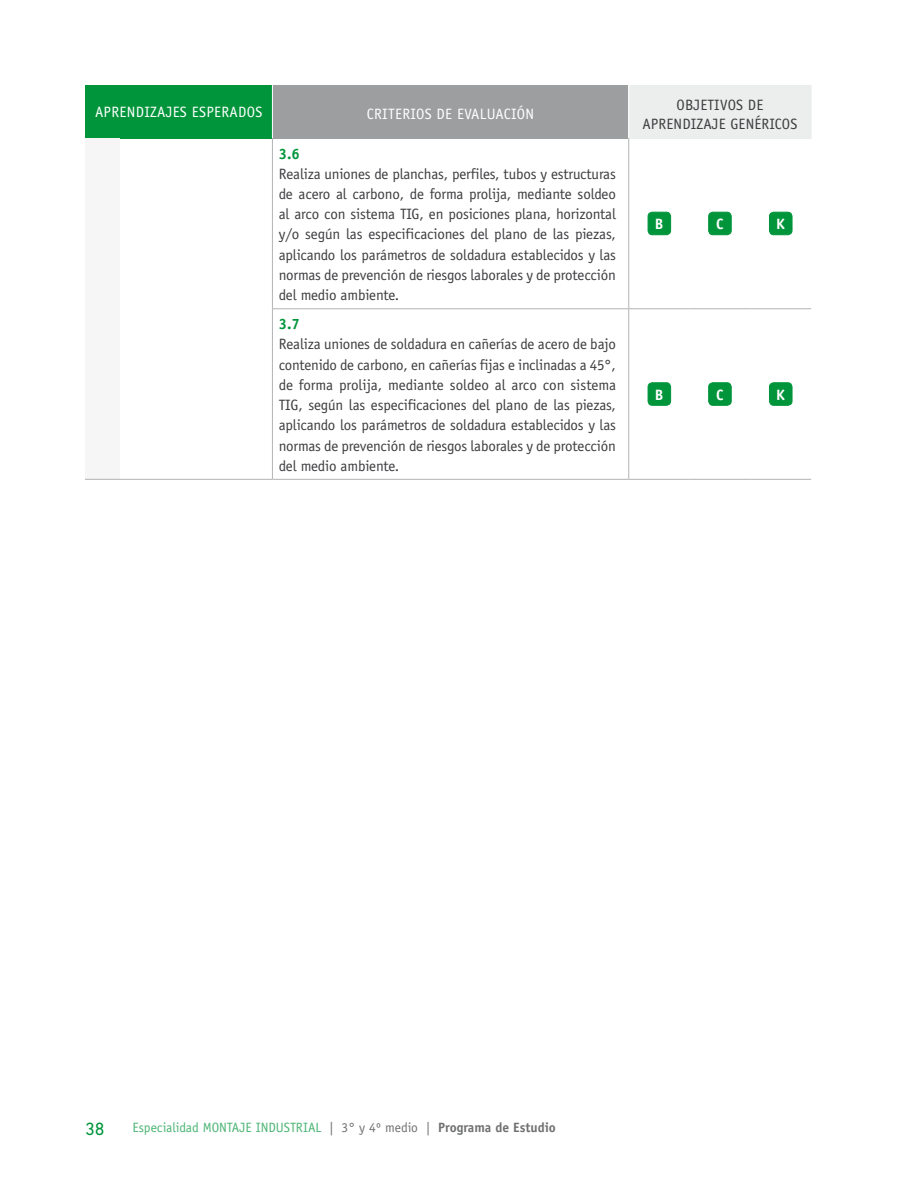
<style>
.page{position:relative;width:918px;height:1188px;background:#fff}
.page>*{position:absolute;margin:0;border:0;box-sizing:border-box;transform-origin:0 0}
.t1{font:18px "DIN Next LT Pro";color:#00953a}
.t2{font:15px/20.2px "Officina Sans";letter-spacing:-.01em;color:#3e3d40;text-align:justify}
.t3{font:15px "Officina Sans";letter-spacing:.02em;color:#fff}
.t4{font:15px/19.5px "Officina Sans";letter-spacing:.01em;color:#3e3d40;text-align:center}
.t5{font:700 15px "Officina Sans";color:#00953a}
.t6{font:700 15px "Officina Sans";color:#fff}
.t7{font:13.5px "Officina Sans";color:#4db575}
.s1{color:#707172}
.s2{font-weight:700;color:#707172}
</style>
<div class="page">
<div style="left:85px;top:85px;width:187px;height:53px;background:#00953a"></div>
<div style="left:272px;top:85px;width:357px;height:53px;background:#9c9e9f"></div>
<div style="left:629px;top:85px;width:182px;height:53px;background:#eceded"></div>
<div style="left:85px;top:138px;width:34px;height:341px;background:#f6f6f6"></div>
<hr style="left:85px;top:479px;width:34px;height:1px;background:#b1b3b4">
<hr style="left:119px;top:479px;width:153px;height:1px;background:#b1b3b4">
<hr style="left:628px;top:85px;width:1px;height:53px;background:#fff">
<hr style="left:811px;top:85px;width:1px;height:53px;background:#eceded">
<hr style="left:690px;top:308px;width:60px;height:1px;background:#b1b3b4">
<hr style="left:750px;top:308px;width:61px;height:1px;background:#b1b3b4">
<hr style="left:690px;top:479px;width:60px;height:1px;background:#b1b3b4">
<hr style="left:750px;top:479px;width:61px;height:1px;background:#b1b3b4">
<hr style="left:272px;top:85px;width:1px;height:53px;background:#fff">
<hr style="left:272px;top:138px;width:1px;height:170px;background:#b1b3b4">
<hr style="left:628px;top:138px;width:1px;height:170px;background:#b1b3b4">
<hr style="left:272px;top:309px;width:1px;height:170px;background:#b1b3b4">
<hr style="left:628px;top:309px;width:1px;height:170px;background:#b1b3b4">
<hr style="left:272px;top:308px;width:357px;height:1px;background:#b1b3b4">
<hr style="left:629px;top:308px;width:61px;height:1px;background:#b1b3b4">
<hr style="left:272px;top:479px;width:357px;height:1px;background:#b1b3b4">
<hr style="left:629px;top:479px;width:61px;height:1px;background:#b1b3b4">
<div style="left:648px;top:212px;width:23px;height:23px;background:#00953a;border-radius:4px"></div>
<div style="left:648px;top:212px;width:23px;height:23px;border:1px solid #00953a;border-radius:4px"></div>
<div style="left:709px;top:212px;width:22px;height:23px;background:#00953a;border-radius:4px"></div>
<div style="left:708px;top:212px;width:23px;height:23px;border:1px solid #00953a;border-radius:4px"></div>
<div style="left:769px;top:212px;width:23px;height:23px;background:#00953a;border-radius:4px"></div>
<div style="left:769px;top:212px;width:23px;height:23px;border:1px solid #00953a;border-radius:4px"></div>
<div style="left:648px;top:383px;width:23px;height:22px;background:#00953a;border-radius:4px"></div>
<div style="left:648px;top:383px;width:23px;height:23px;border:1px solid #00953a;border-radius:4px"></div>
<div style="left:709px;top:383px;width:22px;height:22px;background:#00953a;border-radius:4px"></div>
<div style="left:708px;top:383px;width:23px;height:23px;border:1px solid #00953a;border-radius:4px"></div>
<div style="left:769px;top:383px;width:23px;height:22px;background:#00953a;border-radius:4px"></div>
<div style="left:769px;top:383px;width:23px;height:23px;border:1px solid #00953a;border-radius:4px"></div>
<p class="t3" style="left:95px;top:103px;width:9px">Aprend</p>
<p class="t3" style="left:144px;top:103px;width:30px">izajes</p>
<p class="t3" style="left:192px;top:103px;width:9px">esper</p>
<p class="t3" style="left:230px;top:103px;width:18px">ados</p>
<p class="t3" style="left:367px;top:106px;width:159px">Criterios de evaluación</p>
<p class="t4" style="left:642px;top:95px;width:156px">OBJETIVOS DE<br>APRENDIZAJE GENÉRICOS</p>
<p class="t5" style="left:279px;top:144px;width:23px">3.6</p>
<p class="t2" style="left:279px;top:164px;width:339px">Realiza uniones de planchas, perfiles, tubos y estructuras de acero al carbono, de forma prolija, mediante soldeo al arco con sistema TIG, en posiciones plana, horizontal y/o según las especificaciones del plano de las piezas, aplicando los parámetros de soldadura establecidos y las normas de prevención de riesgos laborales y de protección del medio ambiente.</p>
<p class="t6" style="left:655px;top:215px;width:8px">b</p>
<p class="t6" style="left:716px;top:215px;width:8px">c</p>
<p class="t6" style="left:776px;top:215px;width:9px">k</p>
<p class="t5" style="left:279px;top:315px;width:23px">3.7</p>
<p class="t2" style="left:279px;top:334px;width:339px">Realiza uniones de soldadura en cañerías de acero de bajo contenido de carbono, en cañerías fijas e inclinadas a 45°, de forma prolija, mediante soldeo al arco con sistema TIG, según las especificaciones del plano de las piezas, aplicando los parámetros de soldadura establecidos y las normas de prevención de riesgos laborales y de protección del medio ambiente.</p>
<p class="t6" style="left:655px;top:385px;width:8px">b</p>
<p class="t6" style="left:716px;top:385px;width:8px">c</p>
<p class="t6" style="left:776px;top:385px;width:9px">k</p>
<p class="t1" style="left:85px;top:1118px;width:21px">38</p>
<p class="t7" style="left:132px;top:1120px;width:425px">Especialidad MONTAJE INDUSTRIAL <span class="s1">| 3° y 4º medio |</span> <span class="s2">Programa de Estudio</span></p>
</div>
